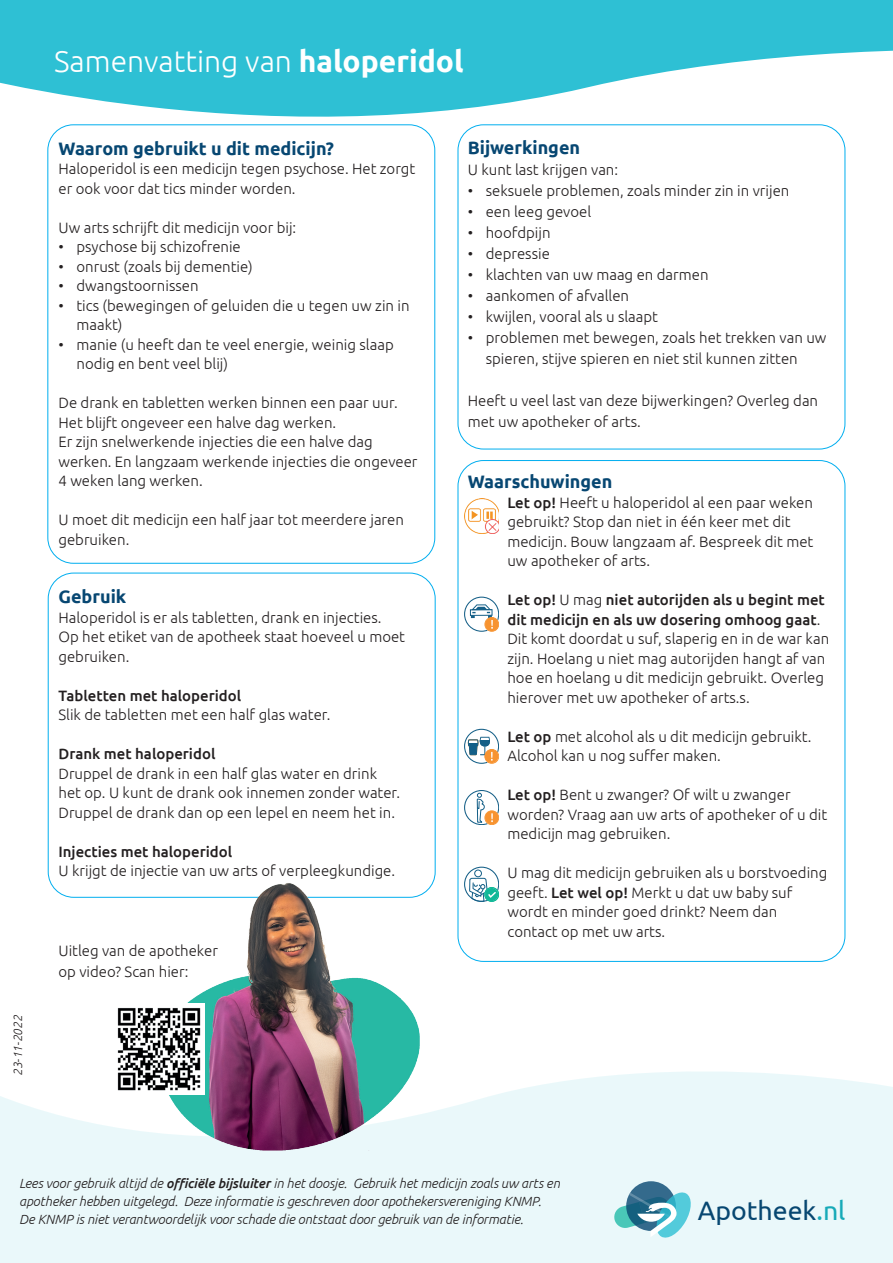
<style>
.page{position:relative;width:893px;height:1263px;background:#fff}
.page>*{position:absolute;margin:0;border:0;box-sizing:border-box;transform-origin:0 0}
.t1{font:300 30px "Ubuntu";color:#fff}
.t2{font:26.7px "Ubuntu";color:#074771}
.t3{font:700 18px "Ubuntu";color:#074772}
.t4{font:300 15px/19.5px "Ubuntu";color:#231f20}
.t5{font:500 15px "Ubuntu";color:#231f20}
.t6{font:italic 300 13.35px/18px "Ubuntu";letter-spacing:-.005em;color:#231f20}
.t7{font:italic 300 12px "Ubuntu";color:#231f20}
.s1{font-weight:700}
.s2{font-weight:500}
.s3{color:#17aab8}
</style>
<div class="page">
<svg style="left:0;top:1071px;width:893px;height:192px;background:#ebf8fa"></svg>
<svg style="left:0;top:0;width:893px;height:165px;fill:#2ec0d4"></svg>
<svg style="left:626px;top:1181px;width:50px;height:50px"></svg>
<svg style="left:614px;top:1192px;width:77px;height:45px;background:#81becb"></svg>
<div style="left:458px;top:125px;width:387px;height:324px;background:#fff;border-radius:26px"></div>
<div style="left:458px;top:125px;width:387px;height:324px;border:1px solid #00aeef;border-radius:26px"></div>
<div style="left:48px;top:125px;width:387px;height:438px;background:#fff;border-radius:26px"></div>
<svg style="left:464px;top:597px;width:35px;height:34px"></svg>
<svg style="left:464px;top:729px;width:35px;height:35px"></svg>
<img style="left:464px;top:498px;width:35px;height:35px">
<svg style="left:464px;top:790px;width:35px;height:35px"></svg>
<svg style="left:464px;top:867px;width:35px;height:34px"></svg>
<img style="left:142px;top:883px;width:285px;height:276px">
<img style="left:114px;top:1004px;width:90px;height:90px">
<h1 class="t1" style="left:54px;top:43px;width:411px">Samenvatting van <span class="s1">haloperidol</span></h1>
<p class="t7" style="left:11px;top:1076px;width:63px;rotate:-90deg">23-11-2022</p>
<p class="t3" style="left:58px;top:137px;width:277px">Waarom gebruikt u dit medicijn?</p>
<p class="t4" style="left:58px;top:159px;width:358px">Haloperidol is een medicijn tegen psychose. Het zorgt er ook voor dat tics minder worden.</p>
<p class="t4" style="left:58px;top:217px;width:239px">Uw arts schrijft dit medicijn voor bij:</p>
<p class="t4" style="left:58px;top:237px;width:184px">• psychose bij schizofrenie</p>
<p class="t4" style="left:58px;top:256px;width:196px">• onrust (zoals bij dementie)</p>
<p class="t4" style="left:58px;top:276px;width:142px">• dwangstoornissen</p>
<p class="t4" style="left:76px;top:295px;width:335px;text-indent:-18px">• tics (bewegingen of geluiden die u tegen uw zin in maakt)</p>
<p class="t4" style="left:76px;top:334px;width:319px;text-indent:-18px">• manie (u heeft dan te veel energie, weinig slaap nodig en bent veel blij)</p>
<p class="t4" style="left:58px;top:393px;width:361px">De drank en tabletten werken binnen een paar uur.<br>Het blijft ongeveer een halve dag werken.<br>Er zijn snelwerkende injecties die een halve dag werken. En langzaam werkende injecties die ongeveer 4 weken lang werken.</p>
<p class="t4" style="left:58px;top:510px;width:347px">U moet dit medicijn een half jaar tot meerdere jaren gebruiken.</p>
<p class="t3" style="left:58px;top:586px;width:69px">Gebruik</p>
<p class="t4" style="left:58px;top:607px;width:348px">Haloperidol is er als tabletten, drank en injecties.<br>Op het etiket van de apotheek staat hoeveel u moet gebruiken.</p>
<p class="t5" style="left:58px;top:686px;width:184px">Tabletten met haloperidol</p>
<p class="t4" style="left:58px;top:705px;width:274px">Slik de tabletten met een half glas water.</p>
<p class="t5" style="left:58px;top:744px;width:159px">Drank met haloperidol</p>
<p class="t4" style="left:58px;top:763px;width:343px">Druppel de drank in een half glas water en drink het op. U kunt de drank ook innemen zonder water.<br>Druppel de drank dan op een lepel en neem het in.</p>
<p class="t5" style="left:58px;top:842px;width:175px">Injecties met haloperidol</p>
<p class="t4" style="left:58px;top:861px;width:338px">U krijgt de injectie van uw arts of verpleegkundige.</p>
<p class="t4" style="left:58px;top:940px;width:161px;line-height:21px">Uitleg van de apotheker op video? Scan hier:</p>
<p class="t3" style="left:468px;top:136px;width:114px">Bijwerkingen</p>
<p class="t4" style="left:468px;top:159px;width:152px">U kunt last krijgen van:</p>
<p class="t4" style="left:468px;top:180px;width:323px">• seksuele problemen, zoals minder zin in vrijen</p>
<p class="t4" style="left:468px;top:201px;width:125px">• een leeg gevoel</p>
<p class="t4" style="left:468px;top:222px;width:84px">• hoofdpijn</p>
<p class="t4" style="left:468px;top:243px;width:84px">• depressie</p>
<p class="t4" style="left:468px;top:264px;width:242px">• klachten van uw maag en darmen</p>
<p class="t4" style="left:468px;top:285px;width:163px">• aankomen of afvallen</p>
<p class="t4" style="left:468px;top:306px;width:192px">• kwijlen, vooral als u slaapt</p>
<p class="t4" style="left:486px;top:327px;width:342px;line-height:21px;text-indent:-18px">• problemen met bewegen, zoals het trekken van uw spieren, stijve spieren en niet stil kunnen zitten</p>
<p class="t4" style="left:468px;top:390px;width:352px;line-height:21px">Heeft u veel last van deze bijwerkingen? Overleg dan met uw apotheker of arts.</p>
<p class="t3" style="left:468px;top:471px;width:146px">Waarschuwingen</p>
<p class="t4" style="left:507px;top:492px;width:307px"><span class="s2">Let op!</span> Heeft u haloperidol al een paar weken gebruikt? Stop dan niet in één keer met dit medicijn. Bouw langzaam af. Bespreek dit met uw apotheker of arts.</p>
<p class="t4" style="left:507px;top:590px;width:323px"><span class="s2">Let op!</span> U mag <span class="s2">niet autorijden als u begint met dit medicijn en als uw dosering omhoog gaat</span>.<br>Dit komt doordat u suf, slaperig en in de war kan zijn. Hoelang u niet mag autorijden hangt af van hoe en hoelang u dit medicijn gebruikt. Overleg hierover met uw apotheker of arts.s.</p>
<p class="t4" style="left:507px;top:726px;width:306px"><span class="s2">Let op</span> met alcohol als u dit medicijn gebruikt.<br>Alcohol kan u nog suffer maken.</p>
<p class="t4" style="left:507px;top:785px;width:321px"><span class="s2">Let op!</span> Bent u zwanger? Of wilt u zwanger worden? Vraag aan uw arts of apotheker of u dit medicijn mag gebruiken.</p>
<p class="t4" style="left:507px;top:863px;width:321px">U mag dit medicijn gebruiken als u borstvoeding geeft. <span class="s2">Let wel op!</span> Merkt u dat uw baby suf wordt en minder goed drinkt? Neem dan contact op met uw arts.</p>
<p class="t6" style="left:19px;top:1174px;width:542px">Lees voor gebruik altijd de <span class="s2">officiële bijsluiter</span> in het doosje. Gebruik het medicijn zoals uw arts en apotheker hebben uitgelegd. Deze informatie is geschreven door apothekersvereniging KNMP.<br>De KNMP is niet verantwoordelijk voor schade die ontstaat door gebruik van de informatie.</p>
<h2 class="t2" style="left:698px;top:1194px;width:149px">Apotheek<span class="s3">.nl</span></h2>
</div>
